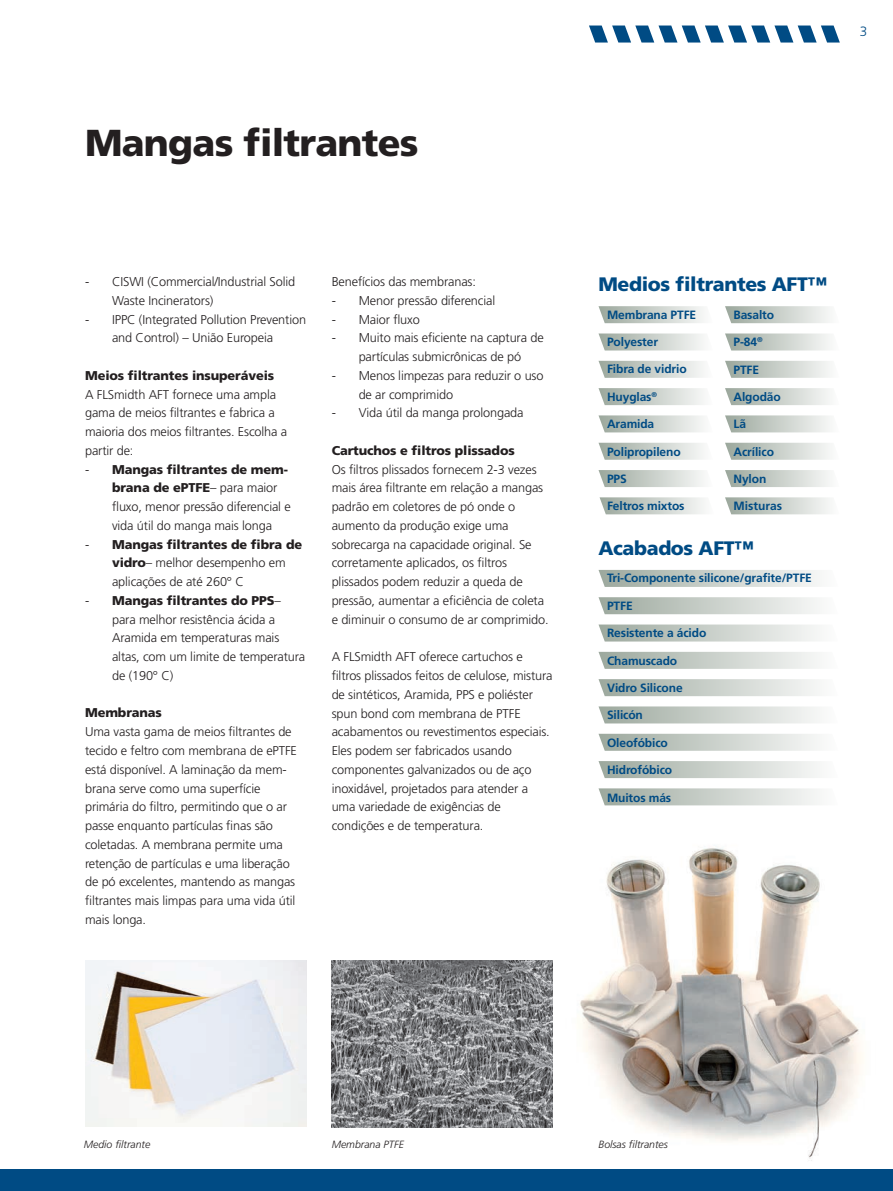
<style>
.page{position:relative;width:893px;height:1191px;background:#fff}
.page>*{position:absolute;margin:0;border:0;box-sizing:border-box;transform-origin:0 0}
.Headline_2{font:900 37.5px "Frutiger LT Pro";letter-spacing:-.02em;color:#231f20}
.Feature_headline{font:900 19.5px "Frutiger LT Pro";letter-spacing:-.02em;color:#004b84}
.t1{font:300 13.5px "Frutiger LT Pro";color:#004b84}
.Body_copy{font:300 12.75px/18.8px "Frutiger LT Pro";letter-spacing:-.01em;color:#231f20}
.Body_copy-2{font:900 12.75px "Frutiger LT Pro";letter-spacing:-.01em;color:#231f20}
.Body_copy-3{font:700 12px "Frutiger LT Pro";letter-spacing:-.01em;color:#004b84}
.t2{font:italic 300 10.5px "Frutiger LT Pro";color:#231f20}
.s1{font-weight:900}
</style>
<div class="page">
<img style="left:474px;top:848px;width:389px;height:313px">
<img style="left:85px;top:960px;width:221px;height:166px">
<svg style="left:598px;top:415px;width:105px;height:17px;background:#ccd2cc"></svg>
<svg style="left:725px;top:415px;width:105px;height:17px;background:#ccd2cc"></svg>
<svg style="left:598px;top:679px;width:220px;height:17px;background:#cad0ca"></svg>
<svg style="left:598px;top:333px;width:105px;height:17px;background:#ccd2cc"></svg>
<svg style="left:725px;top:333px;width:105px;height:17px;background:#ccd2cc"></svg>
<svg style="left:598px;top:597px;width:220px;height:17px;background:#cad0ca"></svg>
<svg style="left:598px;top:443px;width:105px;height:17px;background:#cbd1cc"></svg>
<svg style="left:725px;top:443px;width:105px;height:17px;background:#cbd1cc"></svg>
<svg style="left:598px;top:706px;width:220px;height:17px;background:#cbd1cb"></svg>
<svg style="left:598px;top:361px;width:105px;height:17px;background:#cbd1cc"></svg>
<svg style="left:725px;top:361px;width:105px;height:17px;background:#cbd1cb"></svg>
<svg style="left:598px;top:624px;width:220px;height:17px;background:#cbd1cb"></svg>
<svg style="left:598px;top:470px;width:105px;height:17px;background:#cbd1cb"></svg>
<svg style="left:725px;top:470px;width:105px;height:17px;background:#cbd1cb"></svg>
<svg style="left:598px;top:388px;width:105px;height:17px;background:#cbd1cb"></svg>
<svg style="left:725px;top:388px;width:105px;height:17px;background:#cbd1cb"></svg>
<svg style="left:598px;top:652px;width:220px;height:17px;background:#cad0ca"></svg>
<svg style="left:598px;top:306px;width:105px;height:17px;background:#cbd1cc"></svg>
<svg style="left:725px;top:306px;width:105px;height:17px;background:#cbd1cb"></svg>
<svg style="left:598px;top:570px;width:220px;height:17px;background:#c9d0ca"></svg>
<div style="left:0;top:1169px;width:893px;height:22px;background:#004b84"></div>
<svg style="left:589px;top:26px;width:251px;height:17px"></svg>
<img style="left:332px;top:960px;width:221px;height:167px">
<svg style="left:600px;top:497px;width:104px;height:17px;background:#cbd1cc"></svg>
<svg style="left:725px;top:497px;width:105px;height:17px;background:#cbd2cc"></svg>
<svg style="left:598px;top:734px;width:220px;height:17px;background:#cad0ca"></svg>
<svg style="left:598px;top:761px;width:220px;height:17px;background:#cad0ca"></svg>
<svg style="left:598px;top:788px;width:220px;height:17px;background:#cad1cb"></svg>
<p class="Headline_2" style="left:85px;top:120px;width:335px">Mangas filtrantes</p>
<p class="Body_copy" style="left:112px;top:272px;width:185px;text-indent:-27px">- CISWI (Commercial/Industrial Solid<br>Waste Incinerators)</p>
<p class="Body_copy" style="left:85px;top:310px;width:223px;text-align:center">- IPPC (Integrated Pollution Prevention and Control) – União Europeia</p>
<p class="Body_copy-2" style="left:85px;top:368px;width:191px">Meios filtrantes insuperáveis</p>
<p class="Body_copy" style="left:85px;top:385px;width:204px">A FLSmidth AFT fornece uma ampla gama de meios filtrantes e fabrica a maioria dos meios filtrantes. Escolha a partir de:</p>
<p class="Body_copy" style="left:112px;top:460px;width:180px;text-indent:-27px">- <span class="s1">Mangas filtrantes de mem&shy;brana de ePTFE</span>– para maior fluxo, menor pressão diferencial e vida útil do manga mais longa</p>
<p class="Body_copy" style="left:112px;top:535px;width:192px;text-indent:-27px">- <span class="s1">Mangas filtrantes de fibra de vidro</span>– melhor desempenho em aplicações de até 260° C</p>
<p class="Body_copy" style="left:112px;top:591px;width:195px;text-indent:-27px">- <span class="s1">Mangas filtrantes do PPS</span>– para melhor resistência ácida a<br>Aramida em temperaturas mais altas, com um limite de temperatura de (190° C)</p>
<p class="Body_copy-2" style="left:85px;top:705px;width:78px">Membranas</p>
<p class="Body_copy" style="left:85px;top:722px;width:213px">Uma vasta gama de meios filtrantes de tecido e feltro com membrana de ePTFE está disponível. A laminação da mem&shy;brana serve como uma superfície primária do filtro, permitindo que o ar passe enquanto partículas finas são coletadas. A membrana permite uma retenção de partículas e uma liberação de pó excelentes, mantendo as mangas filtrantes mais limpas para uma vida útil mais longa.</p>
<p class="Body_copy" style="left:332px;top:272px;width:146px">Benefícios das membranas:</p>
<p class="Body_copy" style="left:332px;top:291px;width:165px">- Menor pressão diferencial</p>
<p class="Body_copy" style="left:332px;top:310px;width:90px">- Maior fluxo</p>
<p class="Body_copy" style="left:332px;top:328px;width:214px;text-align:center">- Muito mais eficiente na captura de partículas submicrônicas de pó</p>
<p class="Body_copy" style="left:359px;top:366px;width:186px;text-indent:-27px">- Menos limpezas para reduzir o uso de ar comprimido</p>
<p class="Body_copy" style="left:332px;top:403px;width:193px">- Vida útil da manga prolongada</p>
<p class="Body_copy-2" style="left:332px;top:443px;width:185px">Cartuchos e filtros plissados</p>
<p class="Body_copy" style="left:332px;top:460px;width:219px">Os filtros plissados fornecem 2-3 vezes mais área filtrante em relação a mangas padrão em coletores de pó onde o aumento da produção exige uma sobrecarga na capacidade original. Se corretamente aplicados, os filtros plissados podem reduzir a queda de pressão, aumentar a eficiência de coleta e diminuir o consumo de ar comprimido.</p>
<p class="Body_copy" style="left:332px;top:647px;width:222px">A FLSmidth AFT oferece cartuchos e filtros plissados feitos de celulose, mistura de sintéticos, Aramida, PPS e poliéster spun bond com membrana de PTFE acabamentos ou revestimentos especiais.<br>Eles podem ser fabricados usando componentes galvanizados ou de aço inoxidável, projetados para atender a uma variedade de exigências de condições e de temperatura.</p>
<p class="t1" style="left:860px;top:23px;width:9px">3</p>
<p class="Feature_headline" style="left:598px;top:272px;width:230px">Medios filtrantes AFT™</p>
<p class="Body_copy-3" style="left:607px;top:307px;width:91px">Membrana PTFE</p>
<p class="Body_copy-3" style="left:607px;top:335px;width:53px">Polyester</p>
<p class="Body_copy-3" style="left:607px;top:362px;width:81px">Fibra de vidrio</p>
<p class="Body_copy-3" style="left:607px;top:389px;width:52px">Huyglas<sup>®</sup></p>
<p class="Body_copy-3" style="left:607px;top:417px;width:49px">Aramida</p>
<p class="Body_copy-3" style="left:607px;top:444px;width:75px">Polipropileno</p>
<p class="Body_copy-3" style="left:607px;top:472px;width:21px">PPS</p>
<p class="Body_copy-3" style="left:607px;top:499px;width:79px">Feltros mixtos</p>
<p class="Body_copy-3" style="left:733px;top:307px;width:42px">Basalto</p>
<p class="Body_copy-3" style="left:733px;top:335px;width:31px">P-84<sup>®</sup></p>
<p class="Body_copy-3" style="left:733px;top:362px;width:27px">PTFE</p>
<p class="Body_copy-3" style="left:733px;top:390px;width:49px">Algodão</p>
<p class="Body_copy-3" style="left:733px;top:417px;width:14px">Lã</p>
<p class="Body_copy-3" style="left:733px;top:444px;width:42px">Acrílico</p>
<p class="Body_copy-3" style="left:733px;top:472px;width:34px">Nylon</p>
<p class="Body_copy-3" style="left:733px;top:499px;width:50px">Misturas</p>
<p class="Feature_headline" style="left:598px;top:536px;width:157px">Acabados AFT™</p>
<p class="Body_copy-3" style="left:607px;top:571px;width:206px">Tri-Componente silicone/grafite/PTFE</p>
<p class="Body_copy-3" style="left:607px;top:598px;width:27px">PTFE</p>
<p class="Body_copy-3" style="left:607px;top:626px;width:101px">Resistente a ácido</p>
<p class="Body_copy-3" style="left:607px;top:653px;width:72px">Chamuscado</p>
<p class="Body_copy-3" style="left:607px;top:681px;width:77px">Vidro Silicone</p>
<p class="Body_copy-3" style="left:607px;top:708px;width:37px">Silicón</p>
<p class="Body_copy-3" style="left:607px;top:735px;width:62px">Oleofóbico</p>
<p class="Body_copy-3" style="left:607px;top:763px;width:67px">Hidrofóbico</p>
<p class="Body_copy-3" style="left:607px;top:790px;width:66px">Muitos más</p>
<p class="t2" style="left:84px;top:1138px;width:68px">Medio filtrante</p>
<p class="t2" style="left:332px;top:1138px;width:74px">Membrana PTFE</p>
<p class="t2" style="left:598px;top:1138px;width:71px">Bolsas filtrantes</p>
</div>
